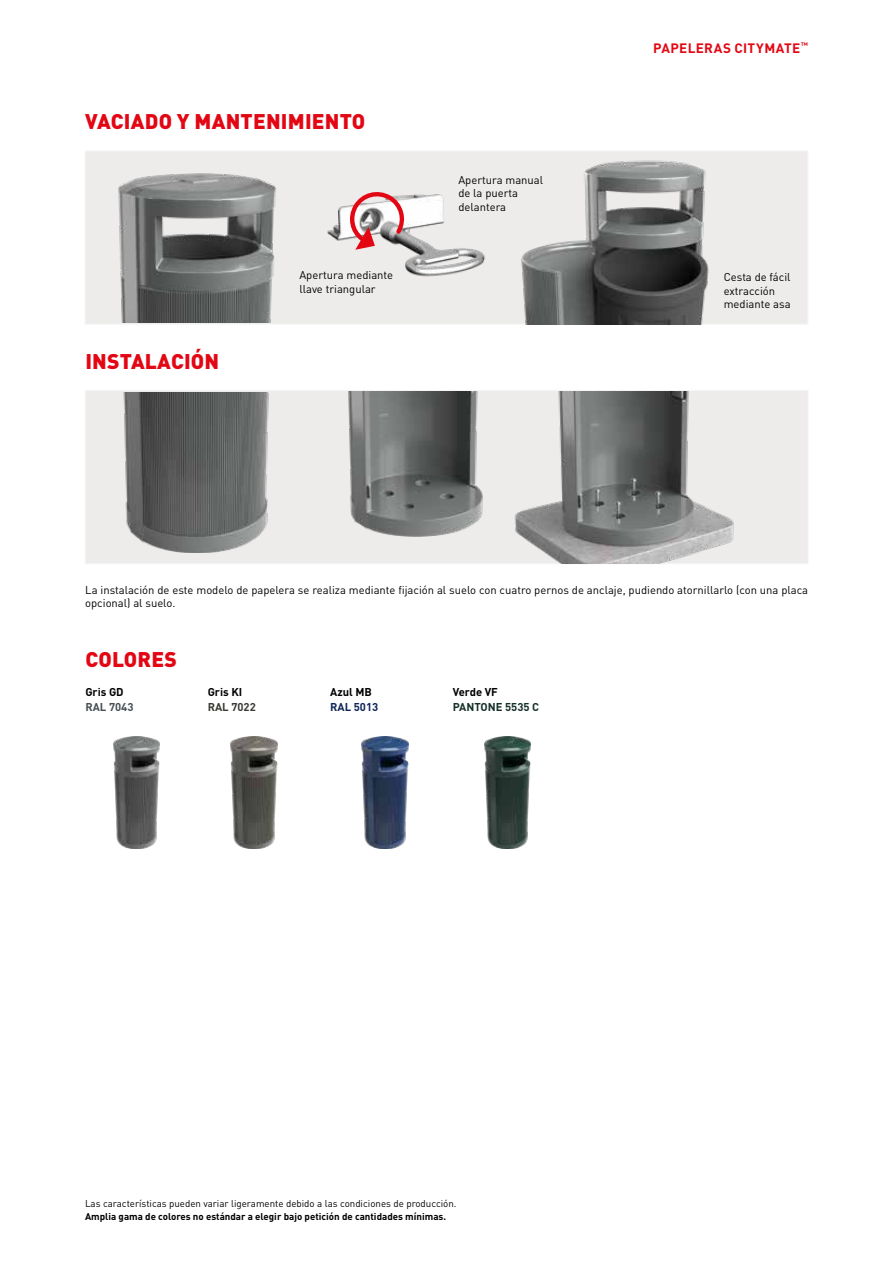
<style>
.page{position:relative;width:893px;height:1263px;background:#fff}
.page>*{position:absolute;margin:0;border:0;box-sizing:border-box;transform-origin:0 0}
.t1{font:900 21px "DIN Pro";letter-spacing:.01em;color:#e30613}
.t2{font:700 13.5px "DIN Pro";letter-spacing:.025em;color:#e30613}
.t3{font:11.25px/13.5px "DIN Pro";color:#000}
.t4{font:700 11.25px "DIN Pro";color:#000}
.t5{font:700 11.25px "DIN Pro";color:#163029}
.t6{font:700 11.25px "DIN Pro";color:#484f54}
.t7{font:700 11.25px "DIN Pro";color:#102757}
.t8{font:700 11.25px "DIN Pro";color:#393a34}
.t9{font:9.75px "DIN Pro";color:#000}
.t10{font:700 9.75px "DIN Pro";color:#000}
</style>
<div class="page">
<div style="left:85px;top:151px;width:723px;height:173px;background:#edeceb"></div>
<div style="left:85px;top:390px;width:723px;height:174px;background:#edeceb"></div>
<img style="left:327px;top:194px;width:156px;height:83px">
<svg style="left:347px;top:192px;width:61px;height:58px"></svg>
<img style="left:118px;top:173px;width:157px;height:150px">
<img style="left:123px;top:393px;width:146px;height:159px">
<img style="left:483px;top:160px;width:267px;height:164px">
<img style="left:321px;top:391px;width:425px;height:172px">
<img style="left:113px;top:737px;width:47px;height:111px">
<img style="left:362px;top:737px;width:47px;height:111px">
<img style="left:231px;top:737px;width:46px;height:111px">
<img style="left:484px;top:737px;width:47px;height:111px">
<h1 class="t1" style="left:85px;top:108px;width:282px">VACIADO Y MANTENIMIENTO</h1>
<h1 class="t1" style="left:85px;top:347px;width:135px">INSTALACIÓN</h1>
<p class="t3" style="left:299px;top:268px;width:95px">Apertura mediante llave triangular</p>
<p class="t3" style="left:458px;top:172px;width:86px">Apertura manual de la puerta delantera</p>
<p class="t2" style="left:653px;top:39px;width:156px">PAPELERAS CITYMATE<sup>™</sup></p>
<p class="t3" style="left:724px;top:270px;width:68px">Cesta de fácil extracción mediante asa</p>
<p class="t3" style="left:85px;top:582px;width:724px">La instalación de este modelo de papelera se realiza mediante fijación al suelo con cuatro pernos de anclaje, pudiendo atornillarlo (con una placa opcional) al suelo.</p>
<h1 class="t1" style="left:85px;top:645px;width:93px">COLORES</h1>
<p class="t4" style="left:85px;top:684px;width:40px">Gris GD</p>
<p class="t6" style="left:85px;top:699px;width:50px">RAL 7043</p>
<p class="t4" style="left:208px;top:684px;width:36px">Gris KI</p>
<p class="t8" style="left:208px;top:699px;width:50px">RAL 7022</p>
<p class="t4" style="left:330px;top:684px;width:43px">Azul MB</p>
<p class="t7" style="left:330px;top:699px;width:50px">RAL 5013</p>
<p class="t4" style="left:453px;top:684px;width:47px">Verde VF</p>
<p class="t5" style="left:453px;top:699px;width:88px">PANTONE 5535 C</p>
<p class="t9" style="left:85px;top:1196px;width:373px">Las características pueden variar ligeramente debido a las condiciones de producción.</p>
<p class="t10" style="left:85px;top:1210px;width:363px">Amplia gama de colores no estándar a elegir bajo petición de cantidades mínimas.</p>
</div>
